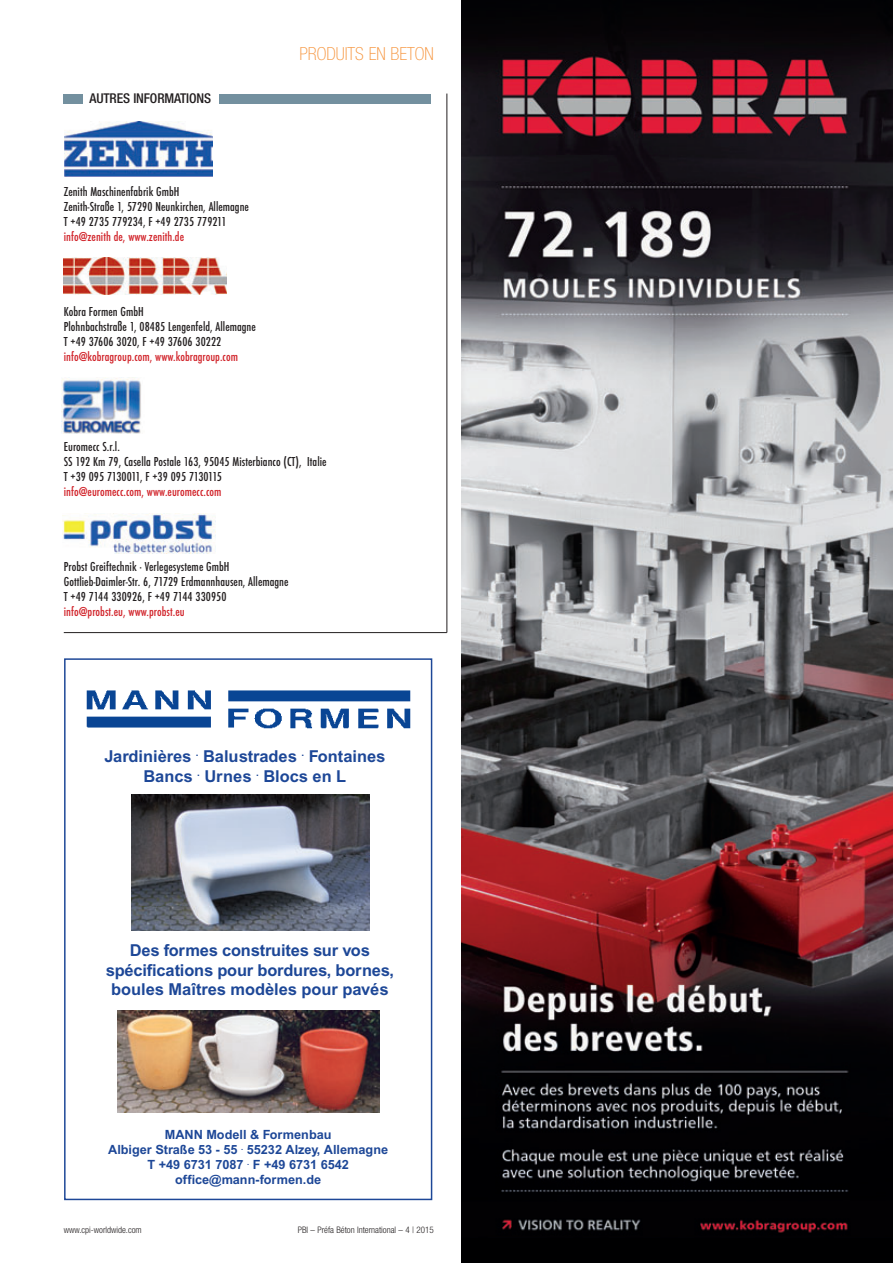
<style>
.page{position:relative;width:893px;height:1263px;background:#fff}
.page>*{position:absolute;margin:0;border:0;box-sizing:border-box;transform-origin:0 0}
.t1{font:100 condensed 18px "Helvetica Neue";color:#f69238}
.t2{font:700 16.35px/19.6px "Arial";color:#1d4797;text-align:center}
.t3{font:500 condensed 13.5px/15px "Futura T";letter-spacing:.005em;color:#231f20}
.t4{font:500 condensed 13.5px "Futura T";letter-spacing:.005em;color:#d1232a}
.t5{font:500 condensed 13.5px "Helvetica Neue";letter-spacing:-.01em;color:#231f20}
.t6{font:700 12.75px/15px "Arial";color:#1d4797;text-align:center}
.t7{font:300 condensed 9px "Helvetica Neue";color:#231f20}
</style>
<div class="page">
<img style="left:65px;top:122px;width:147px;height:54px">
<div style="left:64px;top:94px;width:19px;height:9px;background:#73909f"></div>
<div style="left:220px;top:94px;width:211px;height:9px;background:#73909f"></div>
<img style="left:63px;top:257px;width:163px;height:38px">
<img style="left:61px;top:377px;width:80px;height:57px">
<img style="left:62px;top:513px;width:154px;height:41px">
<hr style="left:447px;top:94px;width:1px;height:539px;background:#231f20">
<hr style="left:64px;top:632px;width:383px;height:1px;background:#231f20">
<img style="left:462px;top:0;width:431px;height:1263px">
<img style="left:86px;top:690px;width:324px;height:39px">
<img style="left:131px;top:794px;width:238px;height:137px">
<img style="left:117px;top:1010px;width:263px;height:103px">
<p class="t5" style="left:90px;top:94px;width:123px">AUTRES INFORMATIONS</p>
<p class="t3" style="left:64px;top:184px;width:187px">Zenith Maschinenfabrik GmbH<br>Zenith-Straße 1, 57290 Neunkirchen, Allemagne<br>T +49 2735 779234, F +49 2735 779211</p>
<p class="t4" style="left:64px;top:231px;width:122px">info@zenith de, www.zenith.de</p>
<p class="t3" style="left:64px;top:304px;width:194px">Kobra Formen GmbH<br>Plohnbachstraße 1, 08485 Lengenfeld, Allemagne<br>T +49 37606 3020, F +49 37606 30222</p>
<p class="t4" style="left:64px;top:351px;width:176px">info@kobragroup.com, www.kobragroup.com</p>
<h1 class="t1" style="left:299px;top:47px;width:136px">PRODUITS EN BETON</h1>
<p class="t3" style="left:64px;top:439px;width:264px">Euromecc S.r.l.<br>SS 192 Km 79, Casella Postale 163, 95045 Misterbianco (CT), Italie<br>T +39 095 7130011, F +39 095 7130115</p>
<p class="t4" style="left:64px;top:486px;width:159px">info@euromecc.com, www.euromecc.com</p>
<p class="t3" style="left:64px;top:559px;width:226px">Probst Greiftechnik · Verlegesysteme GmbH<br>Gottlieb-Daimler-Str. 6, 71729 Erdmannhausen, Allemagne<br>T +49 7144 330926, F +49 7144 330950</p>
<p class="t4" style="left:64px;top:606px;width:122px">info@probst.eu, www.probst.eu</p>
<p class="t2" style="left:104px;top:748px;width:282px">Jardinières <sup>.</sup> Balustrades <sup>.</sup> Fontaines<br>Bancs <sup>.</sup> Urnes <sup>.</sup> Blocs en L</p>
<p class="t2" style="left:106px;top:942px;width:290px">Des formes construites sur vos spécifications pour bordures, bornes, boules Maîtres modèles pour pavés</p>
<p class="t6" style="left:108px;top:1128px;width:281px">MANN Modell &amp; Formenbau<br>Albiger Straße 53 - 55 <sup>.</sup> 55232 Alzey, Allemagne<br>T +49 6731 7087 <sup>.</sup> F +49 6731 6542 office@mann-formen.de</p>
<p class="t7" style="left:64px;top:1226px;width:79px">www.cpi-worldwide.com</p>
<p class="t7" style="left:298px;top:1226px;width:138px">PBI – Préfa Béton International – 4 | 2015</p>
</div>
